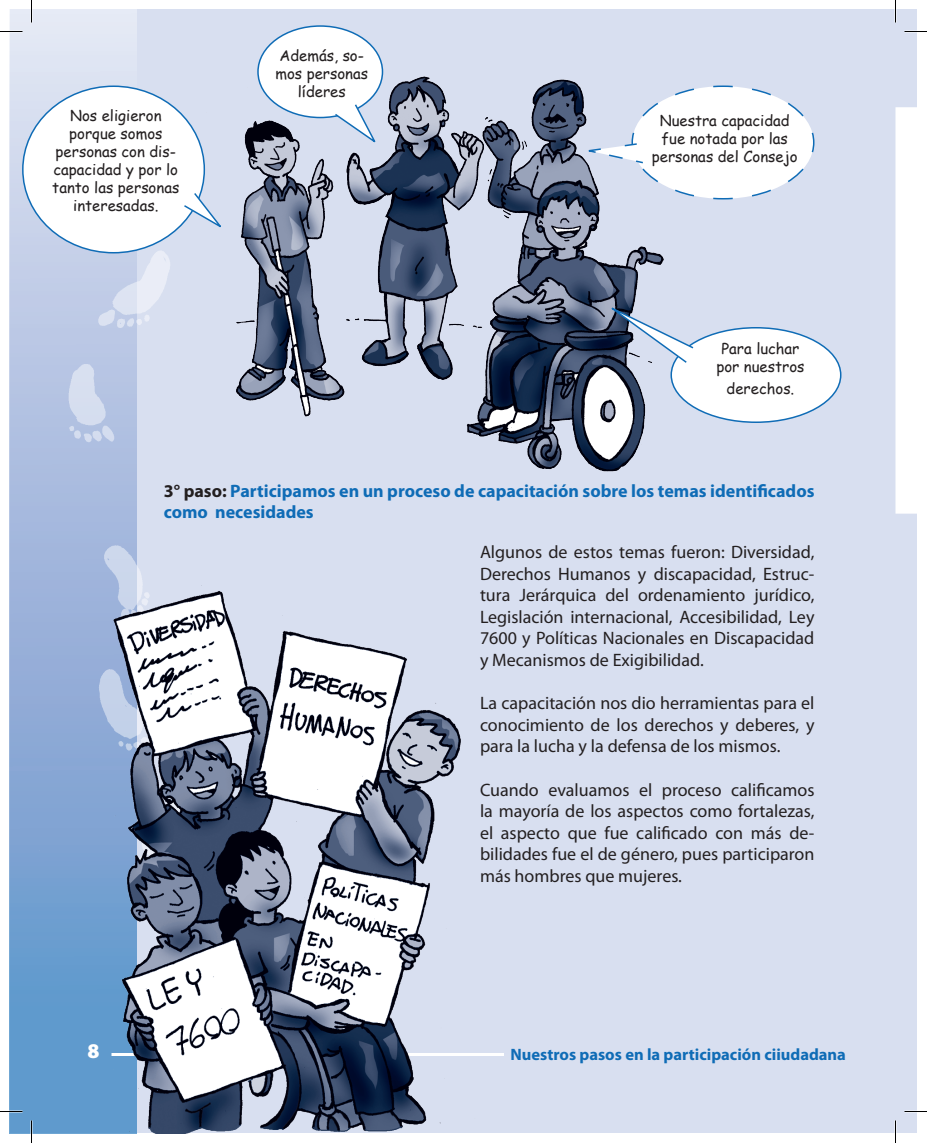
<style>
.page{position:relative;width:927px;height:1143px;background:#fff}
.page>*{position:absolute;margin:0;border:0;box-sizing:border-box;transform-origin:0 0}
.t1{font:900 21px "Myriad Pro";color:#fff}
.t2{font:18px/21.6px "Myriad Pro";color:#231f20;text-align:justify}
.t3{font:700 18px/21.6px "Myriad Pro";color:#0f6cb6}
.t4{font:700 16.5px "Myriad Pro";color:#0f6cb6}
.t5{font:15px/18px "Comic Sans MS";color:#231f20;text-align:center}
.s1{color:#231f20}
</style>
<div class="page">
<div style="left:10px;top:10px;width:886px;height:1123px;background:#d8dff0"></div>
<div style="left:10px;top:10px;width:127px;height:1123px;background:linear-gradient(to bottom,#e5e2f2,#578fc8)"></div>
<img style="left:20px;top:108px;width:117px;height:782px">
<hr style="left:111px;top:1053px;width:393px;height:3px;background:#fff">
<div style="left:896px;top:10px;width:21px;height:1123px;background:#d8dff0"></div>
<img style="left:134px;top:58px;width:548px;height:428px">
<svg style="left:896px;top:107px;width:21px;height:407px"></svg>
<div style="left:258px;top:26px;width:124px;height:92px;background:#fff;border-radius:50%"></div>
<div style="left:257px;top:25px;width:126px;height:93px;border:2px solid #0f6cb6;border-radius:50%"></div>
<div style="left:23px;top:86px;width:181px;height:167px;background:#fff;border-radius:50%"></div>
<div style="left:671px;top:328px;width:170px;height:94px;background:#fff;border-radius:50%"></div>
<div style="left:670px;top:327px;width:172px;height:96px;border:2px solid #0f6cb6;border-radius:50%"></div>
<div style="left:896px;top:136px;width:21px;height:357px;background:#fff"></div>
<img style="left:95px;top:562px;width:366px;height:571px">
<svg style="left:597px;top:299px;width:98px;height:65px"></svg>
<svg style="left:580px;top:85px;width:235px;height:115px"></svg>
<svg style="left:333px;top:103px;width:46px;height:43px"></svg>
<svg style="left:182px;top:191px;width:44px;height:41px"></svg>
<svg style="left:0;top:31px;width:22px;height:1px"></svg>
<svg style="left:904px;top:31px;width:23px;height:1px"></svg>
<svg style="left:0;top:1111px;width:22px;height:1px"></svg>
<svg style="left:904px;top:1111px;width:23px;height:1px"></svg>
<svg style="left:31px;top:0;width:1px;height:22px"></svg>
<svg style="left:31px;top:1120px;width:1px;height:23px"></svg>
<svg style="left:895px;top:0;width:1px;height:22px"></svg>
<svg style="left:895px;top:1120px;width:1px;height:23px"></svg>
<p class="t5" style="left:52px;top:106px;width:129px">Nos eligieron porque somos personas con dis&shy;capacidad y por lo tanto las personas interesadas.</p>
<p class="t5" style="left:275px;top:46px;width:94px">Además, so&shy;mos personas líderes</p>
<p class="t5" style="left:652px;top:111px;width:147px">Nuestra capacidad fue notada por las personas del Consejo</p>
<p class="t5" style="left:716px;top:339px;width:90px">Para luchar por nuestros</p>
<p class="t5" style="left:727px;top:379px;width:69px">derechos.</p>
<p class="t3" style="left:164px;top:479px;width:652px"><span class="s1">3° paso:</span> Participamos en un proceso de capacitación sobre los temas identificados como necesidades</p>
<p class="t2" style="left:480px;top:541px;width:336px">Algunos de estos temas fueron: Diversidad, Derechos Humanos y discapacidad, Estruc&shy;tura Jerárquica del ordenamiento jurídico, Legislación internacional, Accesibilidad, Ley 7600 y Políticas Nacionales en Discapacidad y Mecanismos de Exigibilidad.</p>
<p class="t2" style="left:480px;top:692px;width:336px">La capacitación nos dio herramientas para el conocimiento de los derechos y deberes, y para la lucha y la defensa de los mismos.</p>
<p class="t2" style="left:480px;top:778px;width:336px">Cuando evaluamos el proceso calificamos la mayoría de los aspectos como fortalezas, el aspecto que fue calificado con más de&shy;bilidades fue el de género, pues participaron más hombres que mujeres.</p>
<p class="t1" style="left:87px;top:1037px;width:14px">8</p>
<p class="t4" style="left:510px;top:1043px;width:337px">Nuestros pasos en la participación ciiudadana</p>
</div>
